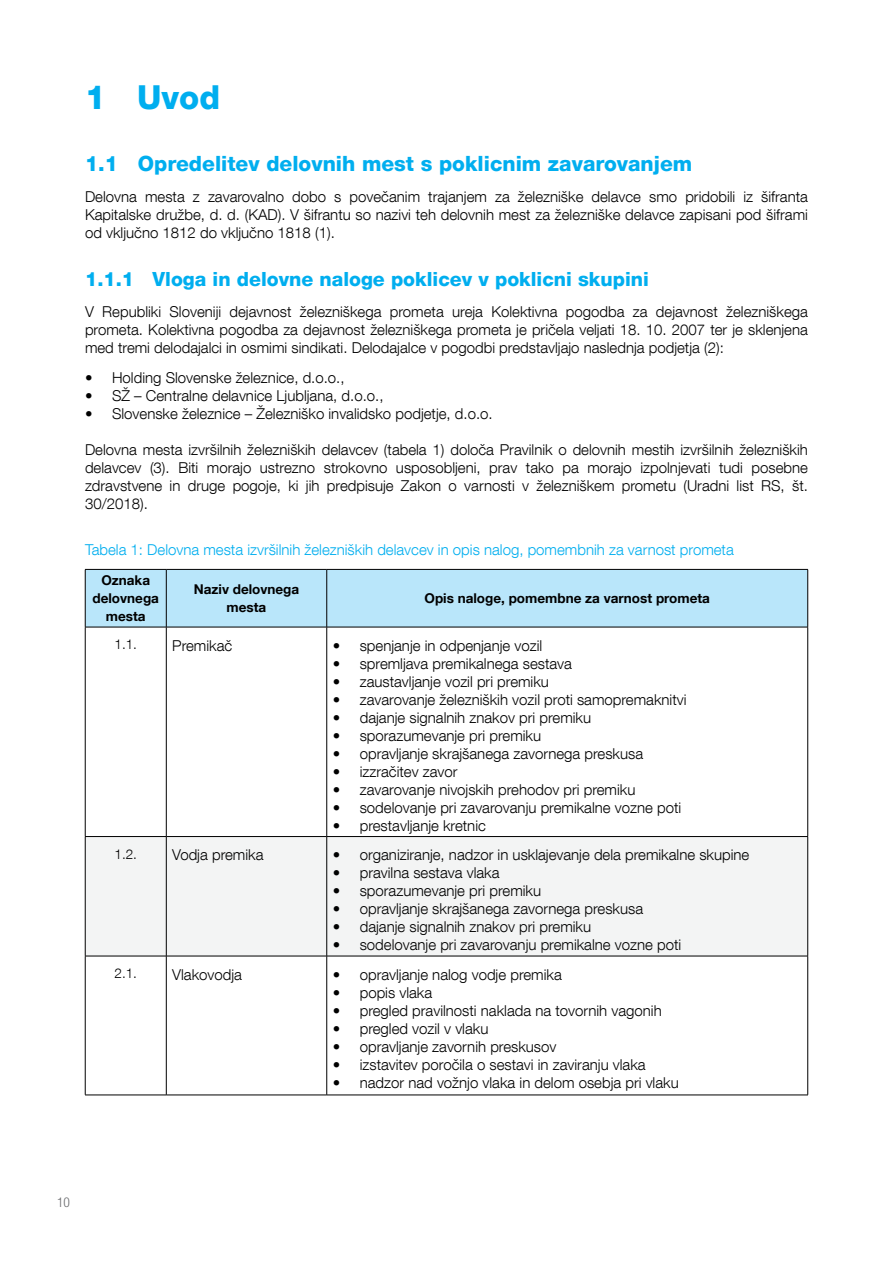
<style>
.page{position:relative;width:893px;height:1263px;background:#fff}
.page>*{position:absolute;margin:0;border:0;box-sizing:border-box;transform-origin:0 0}
.t1{font:800 33px "Helvetica Neue LT Com";color:#00aeef}
.t2{font:800 21px "Helvetica Neue LT Com";color:#00aeef}
.t3{font:800 19.5px "Helvetica Neue LT Com";color:#00aeef}
.t4{font:300 15px/18px "Helvetica Neue LT Com";color:#000;text-align:justify}
.t5{font:300 15px "Helvetica Neue LT Com";color:#00aeef}
.t6{font:700 13.5px/18px "Helvetica Neue LT Com";color:#000;text-align:center}
.t7{font:300 13.5px "Helvetica Neue LT Com";color:#000}
.t8{font:300 condensed 13.5px "Helvetica Neue LT Com";color:#696a6d}
</style>
<div class="page">
<div style="left:86px;top:570px;width:721px;height:57px;background:#b9e6fa"></div>
<div style="left:86px;top:837px;width:721px;height:119px;background:#f3f4f4"></div>
<hr style="left:85px;top:569px;width:81px;height:1px;background:#000">
<hr style="left:85px;top:570px;width:1px;height:57px;background:#000">
<hr style="left:166px;top:569px;width:161px;height:1px;background:#000">
<hr style="left:166px;top:570px;width:1px;height:57px;background:#000">
<hr style="left:327px;top:569px;width:481px;height:1px;background:#000">
<hr style="left:326px;top:570px;width:1px;height:57px;background:#000">
<hr style="left:807px;top:570px;width:1px;height:57px;background:#000">
<hr style="left:85px;top:627px;width:81px;height:1px;background:#000">
<hr style="left:166px;top:627px;width:161px;height:1px;background:#000">
<hr style="left:327px;top:627px;width:481px;height:1px;background:#000">
<hr style="left:85px;top:627px;width:1px;height:209px;background:#000">
<hr style="left:166px;top:627px;width:1px;height:209px;background:#000">
<hr style="left:326px;top:627px;width:1px;height:209px;background:#000">
<hr style="left:807px;top:627px;width:1px;height:209px;background:#000">
<hr style="left:85px;top:836px;width:81px;height:1px;background:#000">
<hr style="left:85px;top:837px;width:1px;height:119px;background:#000">
<hr style="left:166px;top:836px;width:161px;height:1px;background:#000">
<hr style="left:166px;top:837px;width:1px;height:119px;background:#000">
<hr style="left:327px;top:836px;width:481px;height:1px;background:#000">
<hr style="left:326px;top:837px;width:1px;height:119px;background:#000">
<hr style="left:807px;top:837px;width:1px;height:119px;background:#000">
<hr style="left:85px;top:956px;width:81px;height:1px;background:#000">
<hr style="left:85px;top:956px;width:1px;height:139px;background:#000">
<hr style="left:166px;top:956px;width:161px;height:1px;background:#000">
<hr style="left:166px;top:956px;width:1px;height:139px;background:#000">
<hr style="left:327px;top:956px;width:481px;height:1px;background:#000">
<hr style="left:326px;top:956px;width:1px;height:139px;background:#000">
<hr style="left:807px;top:956px;width:1px;height:139px;background:#000">
<hr style="left:85px;top:1095px;width:81px;height:1px;background:#000">
<hr style="left:166px;top:1095px;width:161px;height:1px;background:#000">
<hr style="left:327px;top:1095px;width:481px;height:1px;background:#000">
<h1 class="t1" style="left:85px;top:77px;width:137px">1 Uvod</h1>
<h2 class="t2" style="left:85px;top:151px;width:609px">1.1 Opredelitev delovnih mest s poklicnim zavarovanjem</h2>
<p class="t4" style="left:85px;top:187px;width:724px">Delovna mesta z zavarovalno dobo s povečanim trajanjem za železniške delavce smo pridobili iz šifranta Kapitalske družbe, d. d. (KAD). V šifrantu so nazivi teh delovnih mest za železniške delavce zapisani pod šiframi od vključno 1812 do vključno 1818 (1).</p>
<h3 class="t3" style="left:85px;top:268px;width:565px">1.1.1 Vloga in delovne naloge poklicev v poklicni skupini</h3>
<p class="t4" style="left:85px;top:302px;width:724px">V Republiki Sloveniji dejavnost železniškega prometa ureja Kolektivna pogodba za dejavnost železniškega prometa. Kolektivna pogodba za dejavnost železniškega prometa je pričela veljati 18. 10. 2007 ter je sklenjena med tremi delodajalci in osmimi sindikati. Delodajalce v pogodbi predstavljajo naslednja podjetja (2):</p>
<p class="t4" style="left:85px;top:368px;width:261px">• Holding Slovenske železnice, d.o.o.,</p>
<p class="t4" style="left:85px;top:386px;width:300px">• SŽ – Centralne delavnice Ljubljana, d.o.o.,</p>
<p class="t4" style="left:85px;top:404px;width:409px">• Slovenske železnice – Železniško invalidsko podjetje, d.o.o.</p>
<p class="t4" style="left:85px;top:440px;width:724px">Delovna mesta izvršilnih železniških delavcev (tabela 1) določa Pravilnik o delovnih mestih izvršilnih železniških delavcev (3). Biti morajo ustrezno strokovno usposobljeni, prav tako pa morajo izpolnjevati tudi posebne zdravstvene in druge pogoje, ki jih predpisuje Zakon o varnosti v železniškem prometu (Uradni list RS, št.<br>30/2018).</p>
<p class="t5" style="left:85px;top:540px;width:650px">Tabela 1: Delovna mesta izvršilnih železniških delavcev in opis nalog, pomembnih za varnost prometa</p>
<p class="t6" style="left:93px;top:571px;width:68px">Oznaka delovnega mesta</p>
<p class="t6" style="left:194px;top:580px;width:107px">Naziv delovnega mesta</p>
<p class="t6" style="left:424px;top:589px;width:287px">Opis naloge, pomembne za varnost prometa</p>
<p class="t7" style="left:114px;top:636px;width:24px">1.1.</p>
<p class="t4" style="left:172px;top:636px;width:62px">Premikač</p>
<p class="t4" style="left:333px;top:636px;width:211px">• spenjanje in odpenjanje vozil</p>
<p class="t4" style="left:333px;top:654px;width:241px">• spremljava premikalnega sestava</p>
<p class="t4" style="left:333px;top:672px;width:218px">• zaustavljanje vozil pri premiku</p>
<p class="t4" style="left:333px;top:690px;width:355px">• zavarovanje železniških vozil proti samopremaknitvi</p>
<p class="t4" style="left:333px;top:708px;width:260px">• dajanje signalnih znakov pri premiku</p>
<p class="t4" style="left:333px;top:726px;width:210px">• sporazumevanje pri premiku</p>
<p class="t4" style="left:333px;top:744px;width:312px">• opravljanje skrajšanega zavornega preskusa</p>
<p class="t4" style="left:333px;top:762px;width:126px">• izzračitev zavor</p>
<p class="t4" style="left:333px;top:780px;width:304px">• zavarovanje nivojskih prehodov pri premiku</p>
<p class="t4" style="left:333px;top:798px;width:350px">• sodelovanje pri zavarovanju premikalne vozne poti</p>
<p class="t4" style="left:333px;top:816px;width:155px">• prestavljanje kretnic</p>
<p class="t7" style="left:114px;top:846px;width:24px">1.2.</p>
<p class="t4" style="left:172px;top:845px;width:93px">Vodja premika</p>
<p class="t4" style="left:333px;top:845px;width:418px">• organiziranje, nadzor in usklajevanje dela premikalne skupine</p>
<p class="t4" style="left:333px;top:863px;width:168px">• pravilna sestava vlaka</p>
<p class="t4" style="left:333px;top:881px;width:210px">• sporazumevanje pri premiku</p>
<p class="t4" style="left:333px;top:899px;width:312px">• opravljanje skrajšanega zavornega preskusa</p>
<p class="t4" style="left:333px;top:917px;width:260px">• dajanje signalnih znakov pri premiku</p>
<p class="t4" style="left:333px;top:935px;width:350px">• sodelovanje pri zavarovanju premikalne vozne poti</p>
<p class="t7" style="left:114px;top:965px;width:24px">2.1.</p>
<p class="t4" style="left:172px;top:965px;width:71px">Vlakovodja</p>
<p class="t4" style="left:333px;top:965px;width:231px">• opravljanje nalog vodje premika</p>
<p class="t4" style="left:333px;top:983px;width:101px">• popis vlaka</p>
<p class="t4" style="left:333px;top:1001px;width:331px">• pregled pravilnosti naklada na tovornih vagonih</p>
<p class="t4" style="left:333px;top:1019px;width:157px">• pregled vozil v vlaku</p>
<p class="t4" style="left:333px;top:1037px;width:225px">• opravljanje zavornih preskusov</p>
<p class="t4" style="left:333px;top:1055px;width:314px">• izstavitev poročila o sestavi in zaviranju vlaka</p>
<p class="t4" style="left:333px;top:1073px;width:347px">• nadzor nad vožnjo vlaka in delom osebja pri vlaku</p>
<p class="t8" style="left:57px;top:1194px;width:14px">10</p>
</div>
